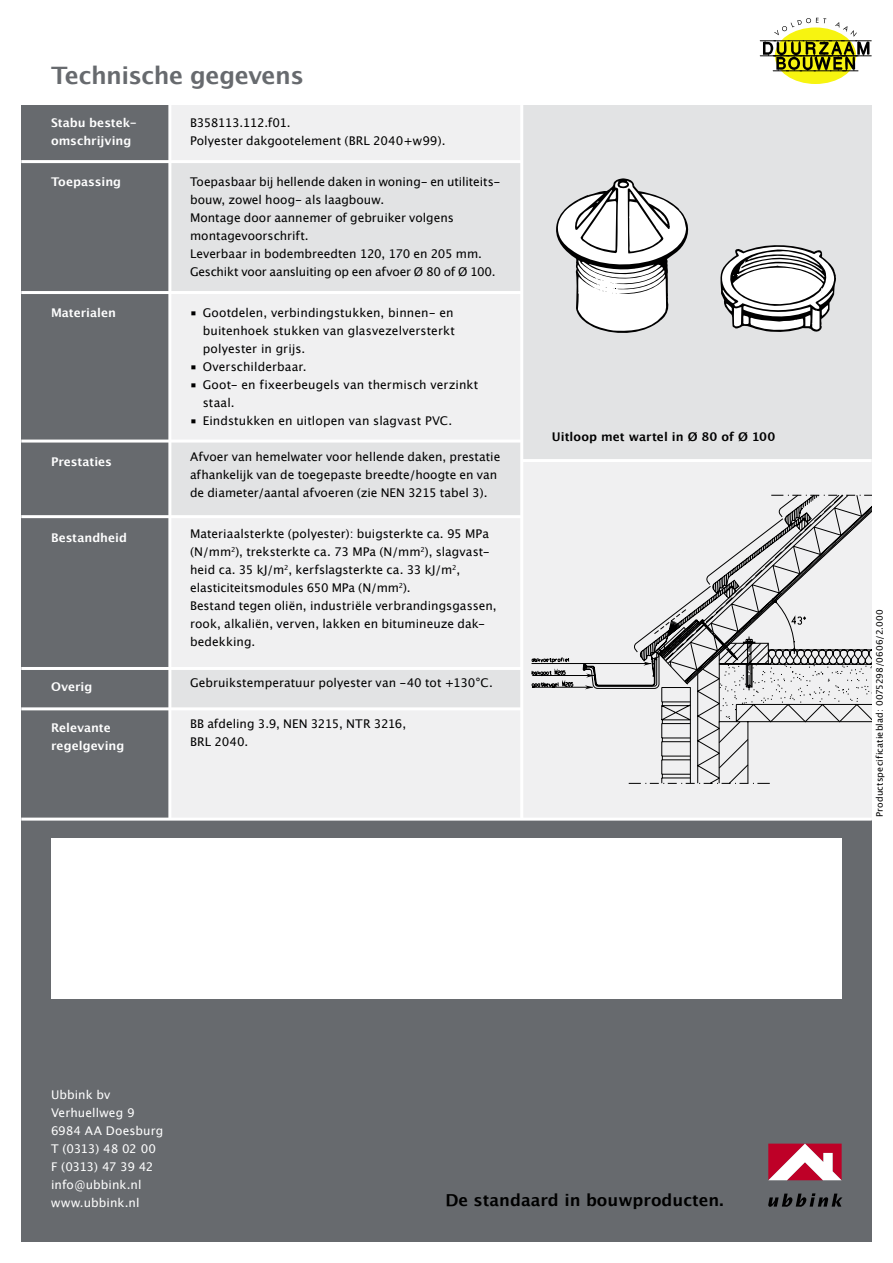
<style>
.page{position:relative;width:893px;height:1263px;background:#fff}
.page>*{position:absolute;margin:0;border:0;box-sizing:border-box;transform-origin:0 0}
.Kop1_grijs{font:700 24px "Lucida Grande";letter-spacing:-.02em;color:#676a6e}
.t1{font:700 16.5px "Lucida Grande";color:#000}
.Platte_tekst{font:12px/18px "Lucida Grande";color:#000}
.Platte_tekst_opsomming{font:12px/18px "Lucida Grande";letter-spacing:.01em;color:#000;text-align:justify}
.Platte_tekst-2{font:700 12px/18px "Lucida Grande";color:#fff}
.t2{font:12px "Lucida Grande";letter-spacing:.005em;color:#fff}
.Platte_tekst-3{font:12px "Lucida Grande";letter-spacing:-.02em;color:#000}
.Fotobijschrift_zwart{font:700 12px "Lucida Grande";letter-spacing:.005em;color:#000}
.Platte_tekst-4{font:12px "Lucida Grande";letter-spacing:-.04em;color:#000}
.t3{font:12px "Lucida Grande";letter-spacing:-.025em;color:#fff}
.t4{font:12px "Lucida Grande";letter-spacing:-.035em;color:#fff}
.t5{font:9px "Lucida Grande";letter-spacing:.015em;color:#000}
.s1{font-weight:700}
</style>
<div class="page">
<div style="left:21px;top:819px;width:851px;height:422px;background:#676a6e"></div>
<div style="left:51px;top:838px;width:791px;height:160px;background:#fff"></div>
<div style="left:169px;top:105px;width:703px;height:714px;background:#e2e3e4"></div>
<div style="left:522px;top:462px;width:350px;height:357px;background:#f0f0f1"></div>
<div style="left:169px;top:105px;width:353px;height:714px;background:#f0f0f1"></div>
<div style="left:170px;top:161px;width:352px;height:131px;background:#e2e3e4"></div>
<div style="left:21px;top:105px;width:149px;height:714px;background:#676a6e"></div>
<div style="left:171px;top:441px;width:351px;height:76px;background:#e2e3e4"></div>
<div style="left:171px;top:668px;width:351px;height:40px;background:#e2e3e4"></div>
<svg style="left:768px;top:1193px;width:74px;height:14px"></svg>
<svg style="left:768px;top:1143px;width:74px;height:37px;background:#d56d83"></svg>
<svg style="left:556px;top:178px;width:133px;height:155px"></svg>
<svg style="left:720px;top:245px;width:116px;height:87px"></svg>
<svg style="left:628px;top:722px;width:244px;height:62px"></svg>
<svg style="left:531px;top:495px;width:341px;height:224px"></svg>
<div style="left:775px;top:27px;width:81px;height:57px;background:#f7f410;border-radius:50%"></div>
<svg style="left:760px;top:18px;width:112px;height:53px"></svg>
<hr style="left:21px;top:160px;width:501px;height:3px;background:#fff">
<hr style="left:522px;top:459px;width:350px;height:3px;background:#fff">
<hr style="left:168px;top:105px;width:3px;height:714px;background:#fff">
<hr style="left:520px;top:105px;width:3px;height:714px;background:#fff">
<hr style="left:21px;top:291px;width:501px;height:3px;background:#fff">
<hr style="left:21px;top:440px;width:501px;height:3px;background:#fff">
<hr style="left:21px;top:515px;width:501px;height:3px;background:#fff">
<hr style="left:21px;top:667px;width:501px;height:3px;background:#fff">
<hr style="left:21px;top:818px;width:851px;height:3px;background:#fff">
<hr style="left:21px;top:707px;width:501px;height:3px;background:#fff">
<p class="Kop1_grijs" style="left:51px;top:62px;width:254px">Technische gegevens</p>
<p class="Platte_tekst-2" style="left:51px;top:114px;width:88px">Stabu bestek&shy;omschrijving</p>
<p class="Platte_tekst-2" style="left:51px;top:173px;width:72px">Toepassing</p>
<p class="Platte_tekst-4" style="left:190px;top:116px;width:102px">B358113.112.f01.</p>
<p class="Platte_tekst" style="left:190px;top:132px;width:257px">Polyester dakgootelement (BRL 2040+w99).</p>
<p class="Platte_tekst" style="left:190px;top:173px;width:312px">Toepasbaar bij hellende daken in woning- en utiliteits&shy;bouw, zowel hoog- als laagbouw.<br>Montage door aannemer of gebruiker volgens montagevoorschrift.</p>
<p class="Platte_tekst" style="left:190px;top:245px;width:293px">Leverbaar in bodembreedten 120, 170 en 205 mm.</p>
<p class="Platte_tekst-3" style="left:190px;top:265px;width:307px">Geschikt voor aansluiting op een afvoer Ø 80 of Ø 100.</p>
<p class="Platte_tekst_opsomming" style="left:203px;top:304px;width:254px;text-indent:-13px"><span class="s1">■</span> Gootdelen, verbindingstukken, binnen- en buitenhoek stukken van glasvezelversterkt polyester in grijs.</p>
<p class="Platte_tekst_opsomming" style="left:190px;top:358px;width:118px"><span class="s1">■</span> Overschilderbaar.</p>
<p class="Platte_tekst_opsomming" style="left:190px;top:376px;width:290px"><span class="s1">■</span> Goot- en fixeerbeugels van thermisch verzinkt</p>
<p class="Platte_tekst_opsomming" style="left:203px;top:394px;width:33px">staal.</p>
<p class="Platte_tekst_opsomming" style="left:190px;top:412px;width:264px"><span class="s1">■</span> Eindstukken en uitlopen van slagvast PVC.</p>
<p class="Platte_tekst" style="left:190px;top:448px;width:312px">Afvoer van hemelwater voor hellende daken, prestatie afhankelijk van de toegepaste breedte/hoogte en van de diameter/aantal afvoeren (zie NEN 3215 tabel 3).</p>
<p class="Platte_tekst" style="left:190px;top:525px;width:301px">Materiaalsterkte (polyester): buigsterkte ca. 95 MPa (N/mm<sup>2</sup>), treksterkte ca. 73 MPa (N/mm<sup>2</sup>), slagvast&shy;heid ca. 35 kJ/m<sup>2</sup>, kerfslagsterkte ca. 33 kJ/m<sup>2</sup>, elasticiteitsmodules 650 MPa (N/mm<sup>2</sup>).</p>
<p class="Platte_tekst" style="left:190px;top:597px;width:308px">Bestand tegen oliën, industriële verbrandingsgassen, rook, alkaliën, verven, lakken en bitumineuze dak&shy;bedekking.</p>
<p class="Platte_tekst" style="left:190px;top:674px;width:304px">Gebruikstemperatuur polyester van -40 tot +130°C.</p>
<p class="Platte_tekst" style="left:190px;top:714px;width:218px">BB afdeling 3.9, NEN 3215, NTR 3216,</p>
<p class="Platte_tekst" style="left:190px;top:732px;width:60px">BRL 2040.</p>
<p class="Platte_tekst-2" style="left:51px;top:304px;width:67px">Materialen</p>
<p class="Platte_tekst-2" style="left:51px;top:452px;width:63px">Prestaties</p>
<p class="Platte_tekst-2" style="left:51px;top:529px;width:78px">Bestandheid</p>
<p class="Platte_tekst-2" style="left:51px;top:678px;width:43px">Overig</p>
<p class="Platte_tekst-2" style="left:51px;top:719px;width:75px">Relevante regelgeving</p>
<p class="Fotobijschrift_zwart" style="left:552px;top:430px;width:225px">Uitloop met wartel in Ø 80 of Ø 100</p>
<p class="t5" style="left:875px;top:817px;width:209px;rotate:-90deg">Productspecificatieblad: 0075298/0606/2.000</p>
<p class="t2" style="left:51px;top:1088px;width:61px">Ubbink bv</p>
<p class="t2" style="left:51px;top:1106px;width:85px">Verhuellweg 9</p>
<p class="t2" style="left:51px;top:1124px;width:114px">6984 AA Doesburg</p>
<p class="t3" style="left:51px;top:1142px;width:106px">T (0313) 48 02 00</p>
<p class="t4" style="left:51px;top:1160px;width:104px">F (0313) 47 39 42</p>
<p class="t2" style="left:51px;top:1178px;width:92px">info@ubbink.nl</p>
<p class="t2" style="left:51px;top:1196px;width:90px">www.ubbink.nl</p>
<p class="t1" style="left:445px;top:1191px;width:280px">De standaard in bouwproducten.</p>
</div>
